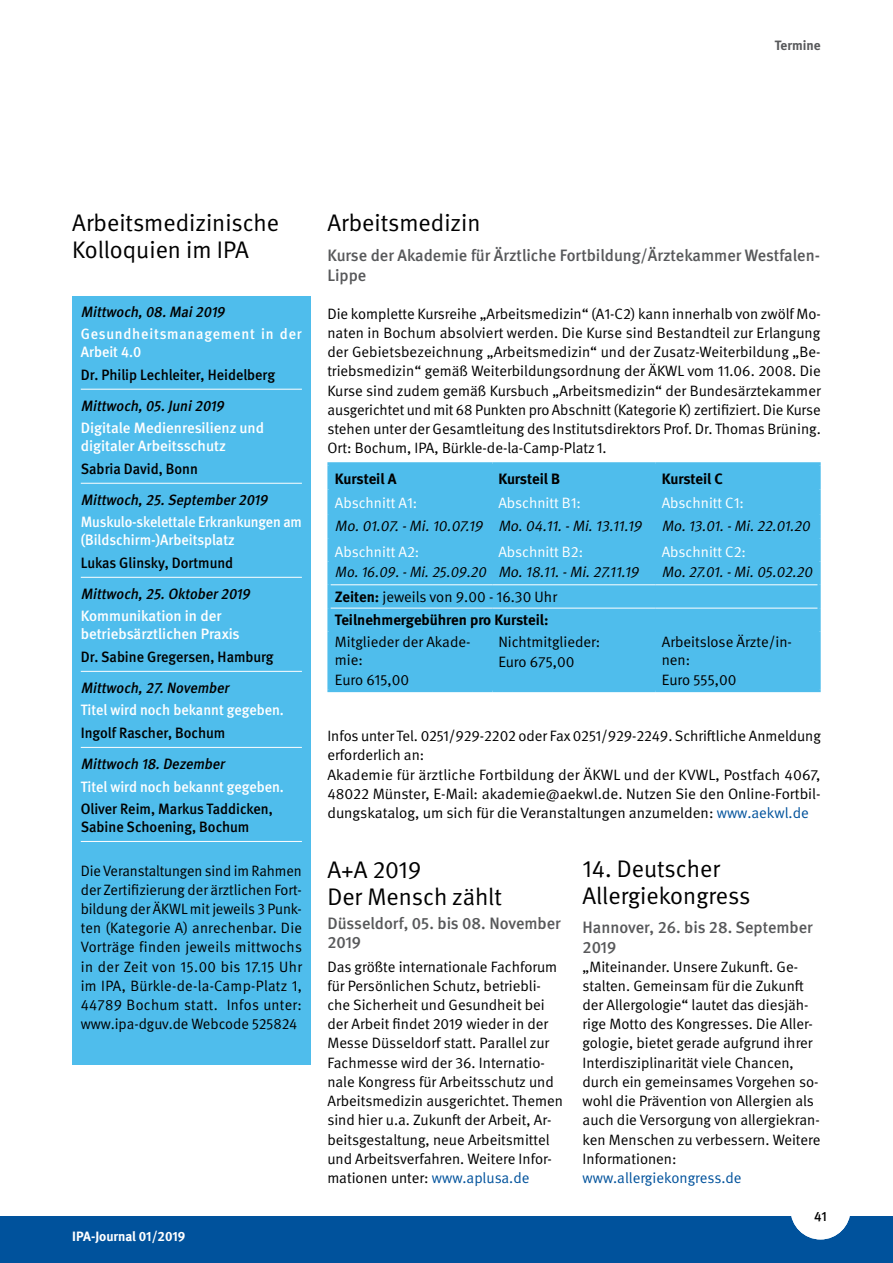
<style>
.page{position:relative;width:893px;height:1263px;background:#fff}
.page>*{position:absolute;margin:0;border:0;box-sizing:border-box;transform-origin:0 0}
.t1{font:24px/27px "DGUV Meta";color:#000}
.t2{font:500 16.5px/19.8px "DGUV Meta";color:#58595b}
.t3{font:15px/19.2px "DGUV Meta";color:#000}
.t4{font:500 15px/18px "DGUV Meta";color:#000;scale:.96 1}
.t5{font:italic 500 15px "DGUV Meta";color:#000;scale:.96 1}
.t6{font:500 15px/18px "DGUV Meta";color:#fff}
.t7{font:700 15px/23.2px "DGUV Meta";letter-spacing:-.005em;color:#000}
.t8{font:italic 15px "DGUV Meta";color:#000}
.t9{font:15px "DGUV Meta";color:#fff}
.t10{font:500 15px/18px "DGUV Meta";color:#fff;scale:.95 1}
.t11{font:500 15px "DGUV Meta";color:#fff;scale:.96 1}
.t12{font:italic 15px "DGUV Meta";color:#000;scale:.96 1}
.t13{font:500 15px/18px "DGUV Meta";letter-spacing:.055em;color:#fff;scale:.96 1}
.t14{font:15px "DGUV Meta";color:#00529c}
.t15{font:700 13.5px "DGUV Meta";letter-spacing:-.005em;color:#fff}
.t16{font:700 13.5px "DGUV Meta";color:#58595b}
.t17{font:500 13.5px "DGUV Meta";color:#000}
.s1{font-weight:400}
.s2{color:#00529c}
</style>
<div class="page">
<div style="left:0;top:1216px;width:893px;height:47px;background:#00529c"></div>
<div style="left:791px;top:1179px;width:59px;height:60px;background:#fff;border-radius:50%"></div>
<div style="left:72px;top:296px;width:238px;height:769px;background:#4fbdec"></div>
<hr style="left:81px;top:389px;width:221px;height:1px;background:#fff">
<hr style="left:81px;top:483px;width:221px;height:1px;background:#fff">
<hr style="left:81px;top:577px;width:221px;height:1px;background:#fff">
<hr style="left:81px;top:671px;width:221px;height:1px;background:#fff">
<hr style="left:81px;top:747px;width:221px;height:1px;background:#fff">
<hr style="left:81px;top:841px;width:221px;height:1px;background:#fff">
<div style="left:330px;top:465px;width:488px;height:224px;background:#4fbdec"></div>
<hr style="left:330px;top:584px;width:162px;height:1px;background:#fff">
<hr style="left:492px;top:584px;width:164px;height:1px;background:#fff">
<hr style="left:656px;top:584px;width:162px;height:1px;background:#fff">
<hr style="left:330px;top:608px;width:162px;height:1px;background:#fff">
<hr style="left:492px;top:608px;width:164px;height:1px;background:#fff">
<hr style="left:656px;top:608px;width:162px;height:1px;background:#fff">
<hr style="left:327px;top:462px;width:165px;height:3px;background:#4fbdec">
<hr style="left:327px;top:465px;width:3px;height:25px;background:#4fbdec">
<hr style="left:492px;top:462px;width:164px;height:3px;background:#4fbdec">
<hr style="left:656px;top:462px;width:165px;height:3px;background:#4fbdec">
<hr style="left:818px;top:465px;width:3px;height:25px;background:#4fbdec">
<hr style="left:327px;top:490px;width:3px;height:25px;background:#4fbdec">
<hr style="left:818px;top:490px;width:3px;height:25px;background:#4fbdec">
<hr style="left:327px;top:515px;width:3px;height:23px;background:#4fbdec">
<hr style="left:818px;top:515px;width:3px;height:23px;background:#4fbdec">
<hr style="left:327px;top:538px;width:3px;height:23px;background:#4fbdec">
<hr style="left:818px;top:538px;width:3px;height:23px;background:#4fbdec">
<hr style="left:327px;top:561px;width:3px;height:24px;background:#4fbdec">
<hr style="left:818px;top:561px;width:3px;height:24px;background:#4fbdec">
<hr style="left:327px;top:585px;width:3px;height:23px;background:#4fbdec">
<hr style="left:818px;top:585px;width:3px;height:23px;background:#4fbdec">
<hr style="left:327px;top:608px;width:3px;height:23px;background:#4fbdec">
<hr style="left:818px;top:608px;width:3px;height:23px;background:#4fbdec">
<hr style="left:327px;top:631px;width:3px;height:58px;background:#4fbdec">
<hr style="left:818px;top:631px;width:3px;height:58px;background:#4fbdec">
<hr style="left:327px;top:689px;width:165px;height:3px;background:#4fbdec">
<hr style="left:492px;top:689px;width:164px;height:3px;background:#4fbdec">
<hr style="left:656px;top:689px;width:165px;height:3px;background:#4fbdec">
<p class="t16" style="left:775px;top:37px;width:47px">Termine</p>
<h1 class="t1" style="left:72px;top:210px;width:208px">Arbeitsmedizinische<br>Kolloquien im IPA</h1>
<p class="t5" style="left:81px;top:303px;width:155px">Mittwoch,08.Mai2019</p>
<p class="t13" style="left:81px;top:326px;width:232px">Gesundheitsmanagement in der<br>Arbeit 4.0</p>
<p class="t4" style="left:81px;top:366px;width:204px">Dr. Philip Lechleiter, Heidelberg</p>
<p class="t5" style="left:81px;top:397px;width:154px">Mittwoch,05.Juni2019</p>
<p class="t6" style="left:81px;top:420px;width:185px">Digitale Medienresilienz und digitaler Arbeitsschutz</p>
<p class="t4" style="left:81px;top:460px;width:124px">Sabria David, Bonn</p>
<p class="t5" style="left:81px;top:491px;width:199px">Mittwoch,25.September2019</p>
<p class="t10" style="left:81px;top:514px;width:234px">Muskulo-skelettale Erkrankungen am (Bildschirm-)Arbeitsplatz</p>
<p class="t4" style="left:81px;top:554px;width:160px">Lukas Glinsky, Dortmund</p>
<p class="t5" style="left:81px;top:585px;width:181px">Mittwoch,25.Oktober2019</p>
<p class="t6" style="left:81px;top:608px;width:160px">Kommunikation in der betriebsärztlichen Praxis</p>
<p class="t4" style="left:81px;top:648px;width:202px">Dr. Sabine Gregersen, Hamburg</p>
<p class="t5" style="left:81px;top:679px;width:159px">Mittwoch,27.November</p>
<p class="t11" style="left:81px;top:701px;width:213px">Titel wird noch bekannt gegeben.</p>
<p class="t4" style="left:81px;top:724px;width:152px">Ingolf Rascher, Bochum</p>
<p class="t5" style="left:81px;top:755px;width:155px">Mittwoch 18.Dezember</p>
<p class="t11" style="left:81px;top:778px;width:213px">Titel wird noch bekannt gegeben.</p>
<p class="t4" style="left:81px;top:800px;width:202px">Oliver Reim, Markus Taddicken,<br>Sabine Schoening, Bochum</p>
<p class="t3" style="left:81px;top:861px;width:223px;text-align:justify">Die Veranstaltungen sind im Rahmen der Zertifizierung der ärztlichen Fort&shy;bildung der ÄKWL mit jeweils 3 Punk&shy;ten (Kategorie A) anrechenbar. Die Vorträge finden jeweils mittwochs in der Zeit von 15.00 bis 17.15 Uhr im IPA, Bürkle-de-la-Camp-Platz 1, 44789 Bochum statt. Infos unter: www.ipa-dguv.de Webcode 525824</p>
<p class="t15" style="left:72px;top:1228px;width:115px">IPA-Journal 01/2019</p>
<h1 class="t1" style="left:327px;top:209px;width:155px">Arbeitsmedizin</h1>
<p class="t2" style="left:327px;top:246px;width:494px">Kurse der Akademie für Ärztliche Fortbildung/Ärztekammer Westfalen-<br>Lippe</p>
<p class="t3" style="left:327px;top:304px;width:495px;text-align:justify">Die komplette Kursreihe „Arbeitsmedizin“ (A1-C2) kann innerhalb von zwölf Mo&shy;naten in Bochum absolviert werden. Die Kurse sind Bestandteil zur Erlangung der Gebietsbezeichnung „Arbeitsmedizin“ und der Zusatz-Weiterbildung „Be&shy;triebsmedizin“ gemäß Weiterbildungsordnung der ÄKWL vom 11.06. 2008. Die Kurse sind zudem gemäß Kursbuch „Arbeitsmedizin“ der Bundesärztekammer ausgerichtet und mit 68 Punkten pro Abschnitt (Kategorie K) zertifiziert. Die Kurse stehen unter der Gesamtleitung des Institutsdirektors Prof. Dr. Thomas Brüning.<br>Ort: Bochum, IPA, Bürkle-de-la-Camp-Platz 1.</p>
<p class="t7" style="left:335px;top:467px;width:63px">Kursteil A</p>
<p class="t7" style="left:498px;top:467px;width:63px">Kursteil B</p>
<p class="t7" style="left:662px;top:467px;width:63px">Kursteil C</p>
<p class="t9" style="left:335px;top:494px;width:84px">Abschnitt A1:</p>
<p class="t9" style="left:498px;top:494px;width:84px">Abschnitt B1:</p>
<p class="t9" style="left:662px;top:494px;width:84px">Abschnitt C1:</p>
<p class="t8" style="left:335px;top:517px;width:480px">Mo.01.07.-Mi.10.07.19 Mo.04.11.-Mi.13.11.19 Mo.13.01.-Mi.22.01.20</p>
<p class="t9" style="left:335px;top:543px;width:86px">Abschnitt A2:</p>
<p class="t9" style="left:498px;top:543px;width:86px">Abschnitt B2:</p>
<p class="t9" style="left:662px;top:543px;width:86px">Abschnitt C2:</p>
<p class="t12" style="left:335px;top:563px;width:321px">Mo.16.09.-Mi.25.09.20 Mo.18.11.-Mi.27.11.19</p>
<p class="t8" style="left:662px;top:563px;width:155px">Mo.27.01.-Mi.05.02.20</p>
<p class="t7" style="left:335px;top:586px;width:224px">Zeiten: <span class="s1">jeweils von 9.00 - 16.30 Uhr<br></span>Teilnehmergebühren pro Kursteil:</p>
<p class="t3" style="left:335px;top:633px;width:137px;line-height:18px">Mitglieder der Akade&shy;mie:</p>
<p class="t3" style="left:335px;top:670px;width:76px">Euro 615,00</p>
<p class="t3" style="left:498px;top:632px;width:103px;line-height:19.6px">Nichtmitglieder:<br>Euro 675,00</p>
<p class="t3" style="left:662px;top:633px;width:132px;line-height:18px">Arbeitslose Ärzte/in&shy;nen:</p>
<p class="t3" style="left:662px;top:670px;width:76px">Euro 555,00</p>
<p class="t3" style="left:327px;top:727px;width:495px">Infos unter Tel. 0251/929-2202 oder Fax 0251/929-2249. Schriftliche Anmeldung erforderlich an:<br>Akademie für ärztliche Fortbildung der ÄKWL und der KVWL, Postfach 4067, 48022 Münster, E-Mail: akademie@aekwl.de. Nutzen Sie den Online-Fortbil&shy;dungskatalog, um sich für die Veranstaltungen anzumelden: <span class="s2">www.aekwl.de</span></p>
<h1 class="t1" style="left:327px;top:856px;width:176px">A+A 2019<br>Der Mensch zählt</h1>
<p class="t2" style="left:327px;top:913px;width:235px">Düsseldorf, 05. bis 08. November<br>2019</p>
<p class="t3" style="left:327px;top:957px;width:237px">Das größte internationale Fachforum für Persönlichen Schutz, betriebli&shy;che Sicherheit und Gesundheit bei der Arbeit findet 2019 wieder in der Messe Düsseldorf statt. Parallel zur Fachmesse wird der 36. Internatio&shy;nale Kongress für Arbeitsschutz und Arbeitsmedizin ausgerichtet. Themen sind hier u.a. Zukunft der Arbeit, Ar&shy;beitsgestaltung, neue Arbeitsmittel und Arbeitsverfahren. Weitere Infor&shy;mationen unter: <span class="s2">www.aplusa.de</span></p>
<h1 class="t1" style="left:583px;top:856px;width:169px">14. Deutscher<br>Allergiekongress</h1>
<p class="t2" style="left:583px;top:918px;width:232px">Hannover, 26. bis 28. September<br>2019</p>
<p class="t3" style="left:583px;top:957px;width:239px">„Miteinander. Unsere Zukunft. Ge&shy;stalten. Gemeinsam für die Zukunft der Allergologie“ lautet das diesjäh&shy;rige Motto des Kongresses. Die Aller&shy;gologie, bietet gerade aufgrund ihrer Interdisziplinarität viele Chancen, durch ein gemeinsames Vorgehen so&shy;wohl die Prävention von Allergien als auch die Versorgung von allergiekran&shy;ken Menschen zu verbessern. Weitere Informationen:</p>
<p class="t14" style="left:583px;top:1169px;width:161px">www.allergiekongress.de</p>
<p class="t17" style="left:814px;top:1209px;width:14px">41</p>
</div>
